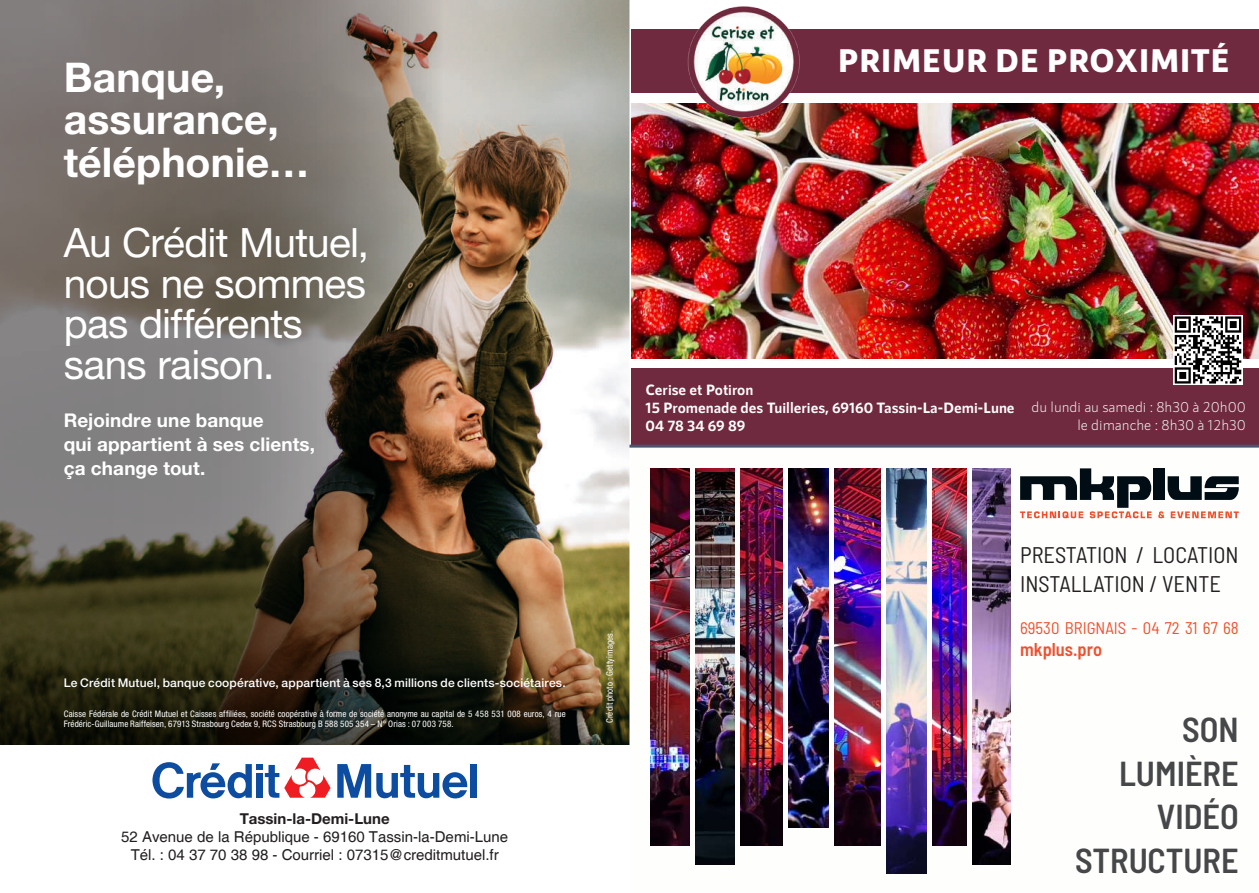
<style>
.page{position:relative;width:1259px;height:893px;background:#fff}
.page>*{position:absolute;margin:0;border:0;box-sizing:border-box;transform-origin:0 0}
.t1{font:700 40.95px/42.6px "Helvetica Neue LT Pro";letter-spacing:.005em;color:#fff}
.t2{font:40.5px/40.5px "Helvetica Neue LT Pro";letter-spacing:-.015em;color:#fff}
.t3{font:600 semi-condensed 34.65px/43.8px "Barlow";color:#464749;text-align:right}
.t4{font:800 33px "RNS Sanz";color:#fff}
.t5{font:semi-condensed 22.5px/29.2px "Barlow";color:#231f20}
.t6{font:700 18.9px/23.7px "Helvetica Neue LT Pro";letter-spacing:.005em;color:#fff}
.t7{font:600 semi-condensed 18.6px "Barlow";color:#f0502e}
.t8{font:semi-condensed 16.8px "Barlow";color:#f0502e}
.t9{font:15px/18px "Helvetica";color:#231f20;text-align:center}
.t10{font:15px/18px "Helvetica Neue LT Std";letter-spacing:.005em;color:#231f20;text-align:center}
.t11{font:700 15px/18px "RNS Sanz";color:#fff}
.t12{font:700 15px "Helvetica Neue LT Pro";color:#231f20}
.t13{font:700 15px "Helvetica Neue LT Std";letter-spacing:.015em;color:#231f20}
.t14{font:300 14.4px/17.4px "RNS Sanz";color:#fff;text-align:right}
.t15{font:500 12px "Helvetica Neue LT Pro";letter-spacing:.015em;color:#fff}
.t16{font:condensed 9px/10.5px "Helvetica Neue LT Pro";letter-spacing:.01em;color:#fff}
</style>
<div class="page">
<div style="left:471px;top:764px;width:6px;height:34px;background:#0d4da1"></div>
<svg style="left:337px;top:764px;width:130px;height:34px"></svg>
<svg style="left:152px;top:758px;width:178px;height:40px"></svg>
<img style="left:446px;top:0;width:183px;height:557px">
<svg style="left:0;top:0;width:446px;height:557px;background:#776f68"></svg>
<svg style="left:0;top:557px;width:629px;height:187px;background:#3b321a"></svg>
<img style="left:629px;top:0;width:630px;height:445px">
<img style="left:650px;top:468px;width:317px;height:378px">
<img style="left:788px;top:468px;width:41px;height:361px">
<img style="left:972px;top:468px;width:39px;height:396px">
<img style="left:885px;top:468px;width:42px;height:405px">
<img style="left:695px;top:472px;width:40px;height:392px">
<div style="left:735px;top:468px;width:5px;height:405px;background:#fefefd"></div>
<div style="left:690px;top:468px;width:5px;height:405px;background:#fefefd"></div>
<div style="left:783px;top:468px;width:5px;height:404px;background:#fefefd"></div>
<div style="left:880px;top:468px;width:5px;height:418px;background:#fefefd"></div>
<div style="left:829px;top:468px;width:5px;height:404px;background:#fefefd"></div>
<div style="left:927px;top:468px;width:5px;height:418px;background:#fefefd"></div>
<div style="left:784px;top:829px;width:46px;height:43px;background:#fefefd"></div>
<div style="left:1153px;top:468px;width:11px;height:32px;background:#010d15"></div>
<svg style="left:1167px;top:476px;width:71px;height:24px"></svg>
<svg style="left:1020px;top:468px;width:131px;height:50px"></svg>
<svg style="left:1158px;top:511px;width:6px;height:7px"></svg>
<svg style="left:1170px;top:511px;width:68px;height:7px"></svg>
<hr style="left:629px;top:445px;width:630px;height:3px;background:#4d546e">
<h1 class="t1" style="left:64px;top:54px;width:247px">Banque, assurance, téléphonie…</h1>
<h2 class="t2" style="left:64px;top:222px;width:307px">Au Crédit Mutuel, nous ne sommes pas différents sans raison.</h2>
<h3 class="t6" style="left:64px;top:408px;width:253px">Rejoindre une banque<br>qui appartient à ses clients, ça change tout.</h3>
<h3 class="t15" style="left:64px;top:675px;width:503px">Le Crédit Mutuel, banque coopérative, appartient à ses 8,3 millions de clients-sociétaires.</h3>
<p class="t16" style="left:64px;top:708px;width:503px">Caisse Fédérale de Crédit Mutuel et Caisses affiliées, société coopérative à forme de société anonyme au capital de 5 458 531 008 euros, 4 rue<br>Frédéric-Guillaume Raiffeisen, 67913 Strasbourg Cedex 9, RCS Strasbourg B 588 505 354 – N° Orias : 07 003 758.</p>
<h3 class="t12" style="left:240px;top:809px;width:151px">Tassin-la-Demi-Lune</h3>
<h3 class="t9" style="left:121px;top:828px;width:388px">52 Avenue de la République - 69160 Tassin-la-Demi-Lune<br>Tél. : 04 37 70 38 98 - Courriel : 07315@creditmutuel.fr</h3>
<h3 class="t13" style="left:284px;top:811px;width:63px">Charlieu</h3>
<h3 class="t10" style="left:131px;top:829px;width:369px">15 place de la Bouverie – 42190 Charlieu<br>Tél. : 04 77 18 20 30 – Courriel : 07234@creditmutuel.fr</h3>
<h3 class="t4" style="left:837px;top:41px;width:394px">PRIMEUR DE PROXIMITÉ</h3>
<h3 class="t11" style="left:645px;top:381px;width:370px">Cerise et Potiron<br>15 Promenade des Tuilleries, 69160 Tassin-La-Demi-Lune<br>04 78 34 69 89</h3>
<h3 class="t14" style="left:1031px;top:399px;width:216px">du lundi au samedi : 8h30 à 20h00 le dimanche : 8h30 à 12h30</h3>
<p class="t16" style="left:604px;top:723px;width:93px;rotate:-90deg">Crédit photo : Gettyimages.</p>
<h3 class="t5" style="left:1020px;top:539px;width:220px">PRESTATION / LOCATION<br>INSTALLATION / VENTE</h3>
<h3 class="t8" style="left:1020px;top:616px;width:220px">69530 BRIGNAIS - 04 72 31 67 68</h3>
<h3 class="t7" style="left:1020px;top:636px;width:83px">mkplus.pro</h3>
<h3 class="t3" style="left:1075px;top:705px;width:165px">SON<br>LUMIÈRE<br>VIDÉO<br>STRUCTURE</h3>
</div>
